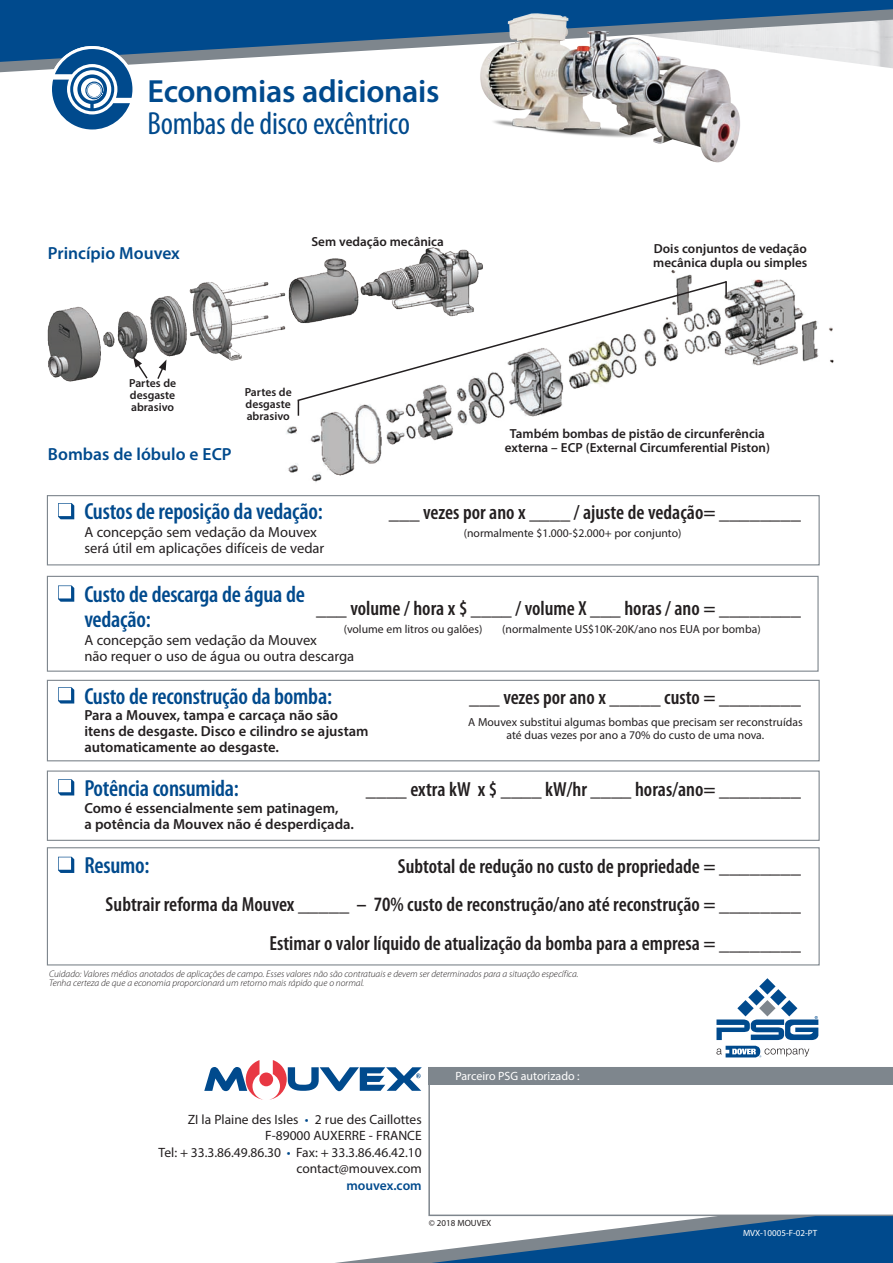
<style>
.page{position:relative;width:893px;height:1263px;background:#fff}
.page>*{position:absolute;margin:0;border:0;box-sizing:border-box;transform-origin:0 0}
.t1{font:condensed 32.1px "Myriad Pro";letter-spacing:-.01em;color:#004a8d}
.t2{font:600 32.1px "Myriad Pro";letter-spacing:-.01em;color:#004a8d}
.t3{font:600 condensed 23.4px/25.5px "Myriad Pro";letter-spacing:-.01em;color:#004a8d}
.t4{font:600 condensed 20.4px/38.5px "Myriad Pro";color:#231f20;text-align:right}
.t5{font:600 17.55px "Myriad Pro";color:#004a8d}
.t6{font:600 14.55px/16px "Myriad Pro";color:#231f20}
.t7{font:14.55px/16px "Myriad Pro";color:#231f20}
.t8{font:13.5px/16.5px "Myriad Pro";color:#231f20;text-align:right}
.t9{font:600 13.5px "Myriad Pro";color:#004a8d}
.t10{font:600 13.2px/14px "Myriad Pro";color:#231f20}
.t11{font:12px "Myriad Pro";color:#fff}
.t12{font:11.7px/13.2px "Myriad Pro";color:#231f20;text-align:center}
.t13{font:600 11.7px/11.7px "Myriad Pro";color:#231f20;text-align:justify}
.t14{font:italic 300 9.45px/9.4px "Myriad Pro";color:#231f20}
.t15{font:9px "Myriad Pro";color:#fff}
.t16{font:9px "Myriad Pro";color:#231f20}
.s1{color:#004a8d}
</style>
<div class="page">
<img style="left:47px;top:247px;width:436px;height:135px">
<img style="left:284px;top:267px;width:550px;height:215px">
<svg style="left:296px;top:280px;width:432px;height:122px"></svg>
<svg style="left:298px;top:401px;width:1px;height:15px"></svg>
<svg style="left:725px;top:281px;width:2px;height:15px"></svg>
<div style="left:47px;top:495px;width:773px;height:70px;border:1px solid #7e868d"></div>
<div style="left:47px;top:576px;width:772px;height:96px;border:1px solid #7e868d"></div>
<div style="left:47px;top:680px;width:773px;height:81px;border:1px solid #7e868d"></div>
<div style="left:47px;top:770px;width:773px;height:71px;border:1px solid #7e868d"></div>
<div style="left:47px;top:847px;width:773px;height:118px;border:1px solid #7e868d"></div>
<div style="left:0;top:0;width:893px;height:8px;background:#004a8d"></div>
<svg style="left:0;top:8px;width:893px;height:65px"></svg>
<div style="left:49px;top:46px;width:86px;height:86px;background:#fff;border-radius:50%"></div>
<svg style="left:52px;top:49px;width:80px;height:80px"></svg>
<img style="left:676px;top:51px;width:71px;height:112px">
<img style="left:467px;top:1px;width:209px;height:143px">
<svg style="left:335px;top:1216px;width:558px;height:47px"></svg>
<svg style="left:428px;top:1084px;width:465px;height:132px"></svg>
<div style="left:428px;top:1067px;width:465px;height:17px;background:#7e868d"></div>
<svg style="left:204px;top:1060px;width:218px;height:40px"></svg>
<svg style="left:716px;top:978px;width:102px;height:62px"></svg>
<svg style="left:716px;top:1046px;width:93px;height:11px"></svg>
<svg style="left:133px;top:357px;width:16px;height:23px"></svg>
<svg style="left:156px;top:360px;width:10px;height:21px"></svg>
<svg style="left:58px;top:779px;width:16px;height:16px"></svg>
<svg style="left:58px;top:857px;width:16px;height:16px"></svg>
<svg style="left:58px;top:503px;width:16px;height:16px"></svg>
<svg style="left:58px;top:687px;width:16px;height:16px"></svg>
<svg style="left:58px;top:585px;width:16px;height:17px"></svg>
<h1 class="t2" style="left:148px;top:71px;width:293px">Economias adicionais</h1>
<h1 class="t1" style="left:148px;top:104px;width:264px">Bombas de disco excêntrico</h1>
<p class="t5" style="left:48px;top:242px;width:134px">Princípio Mouvex</p>
<p class="t10" style="left:311px;top:234px;width:134px">Sem vedação mecânica</p>
<p class="t13" style="left:129px;top:377px;width:49px">Partes de desgaste abrasivo</p>
<p class="t5" style="left:48px;top:443px;width:185px">Bombas de lóbulo e ECP</p>
<p class="t13" style="left:245px;top:386px;width:49px">Partes de desgaste abrasivo</p>
<p class="t10" style="left:653px;top:241px;width:156px">Dois conjuntos de vedação mecânica dupla ou simples</p>
<p class="t10" style="left:505px;top:426px;width:267px;text-align:center">Também bombas de pistão de circunferência externa – ECP (External Circumferential Piston)</p>
<p class="t3" style="left:84px;top:499px;width:240px">Custos de reposição da vedação:</p>
<p class="t7" style="left:84px;top:524px;width:242px">A concepção sem vedação da Mouvex será útil em aplicações difíceis de vedar</p>
<p class="t4" style="left:389px;top:494px;width:413px">___ vezes por ano x ____ / ajuste de vedação= ________</p>
<p class="t12" style="left:464px;top:526px;width:219px">(normalmente $1.000-$2.000+ por conjunto)</p>
<p class="t3" style="left:84px;top:582px;width:222px">Custo de descarga de água de vedação:</p>
<p class="t7" style="left:84px;top:632px;width:271px">A concepção sem vedação da Mouvex<br>não requer o uso de água ou outra descarga</p>
<p class="t4" style="left:316px;top:589px;width:486px">___ volume / hora x $ ____ / volume X ___ horas / ano = ________</p>
<p class="t12" style="left:344px;top:623px;width:140px">(volume em litros ou galões)</p>
<p class="t12" style="left:502px;top:623px;width:260px">(normalmente US$10K-20K/ano nos EUA por bomba)</p>
<p class="t3" style="left:84px;top:683px;width:249px">Custo de reconstrução da bomba:</p>
<p class="t6" style="left:84px;top:706px;width:286px">Para a Mouvex, tampa e carcaça não são itens de desgaste. Disco e cilindro se ajustam automaticamente ao desgaste.</p>
<p class="t4" style="left:469px;top:678px;width:333px">___ vezes por ano x _____ custo = ________</p>
<p class="t12" style="left:468px;top:715px;width:336px">A Mouvex substitui algumas bombas que precisam ser reconstruídas até duas vezes por ano a 70% do custo de uma nova.</p>
<p class="t3" style="left:84px;top:775px;width:156px">Potência consumida:</p>
<p class="t6" style="left:84px;top:800px;width:271px">Como é essencialmente sem patinagem,<br>a potência da Mouvex não é desperdiçada.</p>
<p class="t4" style="left:366px;top:770px;width:436px">____ extra kW x $ ____ kW/hr ____ horas/ano= ________</p>
<p class="t3" style="left:84px;top:853px;width:67px">Resumo:</p>
<p class="t4" style="left:106px;top:847px;width:697px">Subtotal de redução no custo de propriedade = ________<br>Subtrair reforma da Mouvex _____ – 70% custo de reconstrução/ano até reconstrução = ________<br>Estimar o valor líquido de atualização da bomba para a empresa = ________</p>
<p class="t14" style="left:49px;top:969px;width:531px">Cuidado: Valores médios anotados de aplicações de campo. Esses valores não são contratuais e devem ser determinados para a situação específica.<br>Tenha certeza de que a economia proporcionará um retorno mais rápido que o normal.</p>
<p class="t8" style="left:159px;top:1111px;width:265px">ZI la Plaine des Isles <span class="s1">•</span> 2 rue des Caillottes F-89000 AUXERRE - FRANCE<br>Tel: + 33.3.86.49.86.30 <span class="s1">•</span> Fax: + 33.3.86.46.42.10 contact@mouvex.com</p>
<p class="t9" style="left:346px;top:1177px;width:77px">mouvex.com</p>
<p class="t11" style="left:455px;top:1069px;width:126px">Parceiro PSG autorizado :</p>
<p class="t16" style="left:429px;top:1217px;width:64px">© 2018 MOUVEX</p>
<p class="t15" style="left:743px;top:1227px;width:76px">MVX-10005-F-02-PT</p>
</div>
